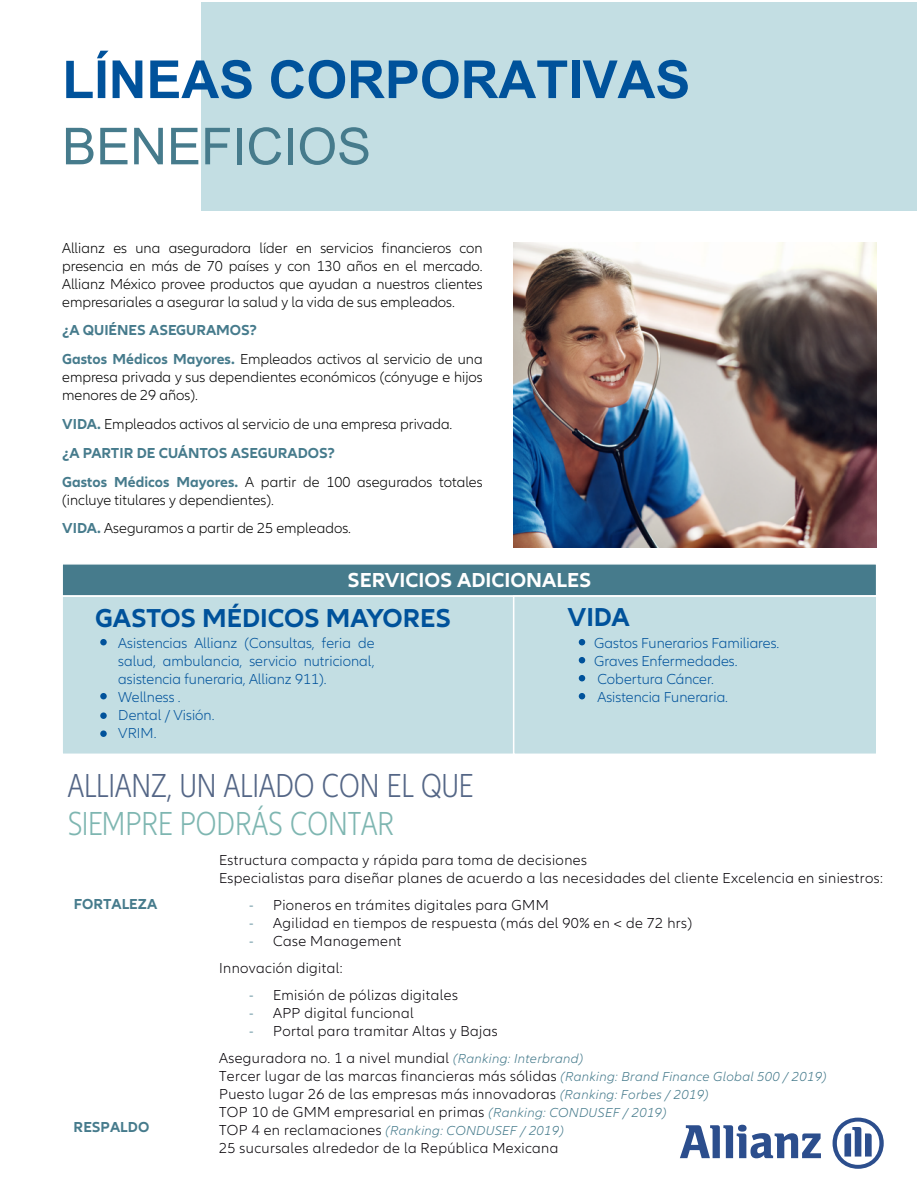
<style>
.page{position:relative;width:918px;height:1188px;background:#fff}
.page>*{position:absolute;margin:0;border:0;box-sizing:border-box;transform-origin:0 0}
.t1{font:700 52.5px "Arial";color:#00529b}
.t2{font:51px "Arial";color:#467b8c}
.t3{font:300 condensed 34.5px "Allianz Neo";color:#546686}
.t4{font:300 condensed 34.5px "Allianz Neo";color:#7eb6b1}
.t5{font:700 26.85px "Allianz Neo";color:#00529b}
.t6{font:700 21px "Allianz Neo";color:#fff}
.t7{font:300 15px/18px "Allianz Neo";letter-spacing:.025em;color:#040006}
.t8{font:300 15px/18px "Allianz Neo";color:#000}
.t9{font:300 15px/18px "Allianz Neo";color:#00529b}
.t10{font:700 15px/28.8px "Allianz Neo";color:#467b8c}
.t11{font:italic 300 13.5px "Allianz Neo";letter-spacing:.025em;color:#467b8c}
.s1{font-weight:300;color:#000}
.s2{font-weight:700;color:#467b8c}
.s3{color:#467b8c}
.s4{font-style:italic;font-size:13.5px;color:#467b8c}
.s5{font-style:normal;font-size:15px;color:#040006}
</style>
<div class="page">
<div style="left:201px;top:2px;width:715px;height:209px;background:#c3dee3"></div>
<img style="left:514px;top:242px;width:363px;height:305px">
<div style="left:61px;top:595px;width:453px;height:160px;background:#c3dee3;border:2px solid #fff"></div>
<div style="left:61px;top:563px;width:816px;height:34px;background:#467b8c;border:2px solid #fff"></div>
<div style="left:513px;top:595px;width:364px;height:160px;background:#c3dee3;border:2px solid #fff"></div>
<svg style="left:579px;top:639px;width:6px;height:6px"></svg>
<svg style="left:579px;top:657px;width:6px;height:6px"></svg>
<svg style="left:579px;top:675px;width:6px;height:6px"></svg>
<svg style="left:579px;top:693px;width:6px;height:6px"></svg>
<div style="left:100px;top:693px;width:7px;height:6px;background:#00529b;border-radius:50%"></div>
<div style="left:100px;top:639px;width:7px;height:6px;background:#00529b;border-radius:50%"></div>
<div style="left:100px;top:730px;width:7px;height:7px;background:#00529b;border-radius:50%"></div>
<div style="left:100px;top:712px;width:7px;height:7px;background:#00529b;border-radius:50%"></div>
<svg style="left:680px;top:1125px;width:141px;height:33px"></svg>
<svg style="left:833px;top:1118px;width:51px;height:51px"></svg>
<h1 class="t1" style="left:62px;top:43px;width:630px">LÍNEAS CORPORATIVAS</h1>
<h2 class="t2" style="left:62px;top:111px;width:310px">BENEFICIOS</h2>
<p class="t8" style="left:62px;top:239px;width:422px;text-align:justify">Allianz es una aseguradora líder en servicios financieros con presencia en más de 70 países y con 130 años en el mercado.<br>Allianz México provee productos que ayudan a nuestros clientes empresariales a asegurar la salud y la vida de sus empleados.</p>
<p class="t10" style="left:62px;top:316px;width:422px">¿A QUIÉNES ASEGURAMOS?<br>Gastos Médicos Mayores. <span class="s1">Empleados activos al servicio de una</span></p>
<p class="t8" style="left:62px;top:369px;width:422px">empresa privada y sus dependientes económicos (cónyuge e hijos menores de 29 años).</p>
<p class="t8" style="left:62px;top:410px;width:422px;line-height:28.8px"><span class="s2">VIDA.</span> Empleados activos al servicio de una empresa privada.<br><span class="s2">¿A PARTIR DE CUÁNTOS ASEGURADOS?<br>Gastos Médicos Mayores.</span> A partir de 100 asegurados totales</p>
<p class="t8" style="left:62px;top:486px;width:290px;line-height:28.8px">(incluye titulares y dependientes).<br><span class="s2">VIDA.</span> Aseguramos a partir de 25 empleados.</p>
<h3 class="t6" style="left:348px;top:568px;width:245px">SERVICIOS ADICIONALES</h3>
<h3 class="t5" style="left:95px;top:602px;width:358px">GASTOS MÉDICOS MAYORES</h3>
<p class="t9" style="left:118px;top:634px;width:258px">Asistencias Allianz (Consultas, feria de salud, ambulancia, servicio nutricional, asistencia funeraria, Allianz 911).<br>Wellness .<br>Dental / Visión.<br>VRIM.</p>
<h3 class="t3" style="left:68px;top:767px;width:407px">ALLIANZ, UN ALIADO CON EL QUE</h3>
<h3 class="t4" style="left:68px;top:804px;width:328px">SIEMPRE PODRÁS CONTAR</h3>
<h3 class="t5" style="left:567px;top:601px;width:64px">VIDA</h3>
<p class="t9" style="left:594px;top:634px;width:187px">Gastos Funerarios Familiares.<br>Graves Enfermedades.<br>Cobertura Cáncer.<br>Asistencia Funeraria.</p>
<p class="t10" style="left:74px;top:890px;width:85px">FORTALEZA</p>
<p class="t10" style="left:74px;top:1113px;width:77px">RESPALDO</p>
<p class="t7" style="left:219px;top:851px;width:665px">Estructura compacta y rápida para toma de decisiones<br>Especialistas para diseñar planes de acuerdo a las necesidades del cliente Excelencia en siniestros:</p>
<p class="t7" style="left:249px;top:896px;width:301px"><span class="s3">-</span> Pioneros en trámites digitales para GMM</p>
<p class="t7" style="left:249px;top:914px;width:444px"><span class="s3">-</span> Agilidad en tiempos de respuesta (más del 90% en &lt; de 72 hrs)</p>
<p class="t7" style="left:219px;top:928px;width:184px;line-height:27px;text-indent:30px"><span class="s3">-</span> Case Management<br>Innovación digital:</p>
<p class="t7" style="left:249px;top:986px;width:210px"><span class="s3">-</span> Emisión de pólizas digitales</p>
<p class="t7" style="left:249px;top:1004px;width:166px"><span class="s3">-</span> APP digital funcional</p>
<p class="t7" style="left:219px;top:1018px;width:366px;line-height:27px;text-indent:30px"><span class="s3">-</span> Portal para tramitar Altas y Bajas<br>Aseguradora no. 1 a nivel mundial <span class="s4">(Ranking: Interbrand)</span></p>
<p class="t7" style="left:219px;top:1067px;width:609px">Tercer lugar de las marcas financieras más sólidas <span class="s4">(Ranking: Brand Finance Global 500 / 2019)<br></span>Puesto lugar 26 de las empresas más innovadoras <span class="s4">(Ranking: Forbes / 2019)<br></span>TOP 10 de GMM empresarial en primas <span class="s4">(Ranking: CONDUSEF / 2019)</span></p>
<p class="t11" style="left:219px;top:1123px;width:346px"><span class="s5">TOP 4 en reclamaciones</span> (Ranking: CONDUSEF / 2019)</p>
<p class="t7" style="left:219px;top:1139px;width:341px">25 sucursales alrededor de la República Mexicana</p>
</div>
